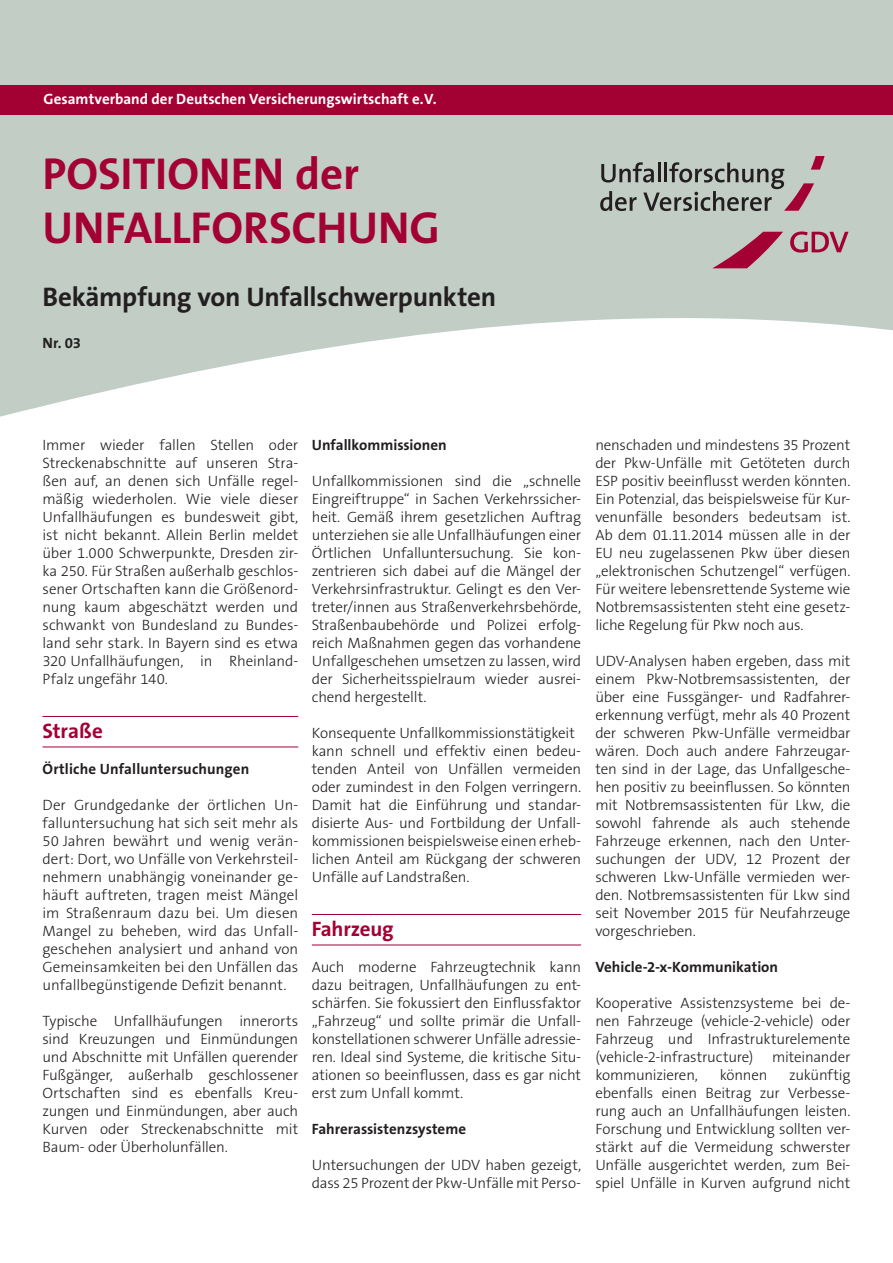
<style>
.page{position:relative;width:893px;height:1263px;background:#fff}
.page>*{position:absolute;margin:0;border:0;box-sizing:border-box;transform-origin:0 0}
.t1{font:700 45px/54px "The Sans B7";color:#a30134}
.t2{font:700 27px "The Sans B7";letter-spacing:-.01em;color:#231f20}
.t3{font:700 21px "The Sans B7";letter-spacing:-.01em;color:#a30134}
.t4{font:300 15px/18px "The Sans B3";letter-spacing:-.01em;color:#231f20;text-align:justify}
.t5{font:700 15px "The Sans B7";color:#231f20}
.t6{font:700 15px "The Sans B7";color:#fff}
</style>
<div class="page">
<svg style="left:0;top:51px;width:893px;height:366px;fill:#c2cdc6"></svg>
<div style="left:0;top:85px;width:893px;height:30px;background:#a30134"></div>
<svg style="left:790px;top:231px;width:58px;height:22px"></svg>
<svg style="left:600px;top:156px;width:225px;height:55px"></svg>
<svg style="left:712px;top:232px;width:71px;height:36px"></svg>
<div style="left:0;top:0;width:893px;height:51px;background:#c2cdc6"></div>
<hr style="left:43px;top:716px;width:255px;height:1px;background:#a30134">
<hr style="left:43px;top:747px;width:255px;height:1px;background:#a30134">
<hr style="left:312px;top:914px;width:269px;height:1px;background:#a30134">
<hr style="left:312px;top:945px;width:269px;height:1px;background:#a30134">
<p class="t6" style="left:44px;top:91px;width:395px">Gesamtverband der Deutschen Versicherungswirtschaft e.V.</p>
<h1 class="t1" style="left:43px;top:148px;width:399px">POSITIONEN der<br>UNFALLFORSCHUNG</h1>
<h2 class="t2" style="left:43px;top:283px;width:455px">Bekämpfung von Unfallschwerpunkten</h2>
<p class="t5" style="left:43px;top:335px;width:40px">Nr. 03</p>
<p class="t4" style="left:43px;top:437px;width:257px">Immer wieder fallen Stellen oder Streckenabschnitte auf unseren Stra&shy;ßen auf, an denen sich Unfälle regel&shy;mäßig wiederholen. Wie viele dieser Unfallhäufungen es bundesweit gibt, ist nicht bekannt. Allein Berlin meldet über 1.000 Schwerpunkte, Dresden zir&shy;ka 250. Für Straßen außerhalb geschlos&shy;sener Ortschaften kann die Größenord&shy;nung kaum abgeschätzt werden und schwankt von Bundesland zu Bundes&shy;land sehr stark. In Bayern sind es etwa 320 Unfallhäufungen, in Rheinland-Pfalz ungefähr 140.</p>
<h3 class="t3" style="left:43px;top:720px;width:62px">Straße</h3>
<p class="t5" style="left:43px;top:761px;width:208px">Örtliche Unfalluntersuchungen</p>
<p class="t4" style="left:43px;top:797px;width:257px">Der Grundgedanke der örtlichen Un&shy;falluntersuchung hat sich seit mehr als 50 Jahren bewährt und wenig verän&shy;dert: Dort, wo Unfälle von Verkehrsteil&shy;nehmern unabhängig voneinander ge&shy;häuft auftreten, tragen meist Mängel im Straßenraum dazu bei. Um diesen Mangel zu beheben, wird das Unfall&shy;geschehen analysiert und anhand von Gemeinsamkeiten bei den Unfällen das unfallbegünstigende Defizit benannt.</p>
<p class="t4" style="left:43px;top:1013px;width:257px">Typische Unfallhäufungen innerorts sind Kreuzungen und Einmündungen und Abschnitte mit Unfällen querender Fußgänger, außerhalb geschlossener Ortschaften sind es ebenfalls Kreu&shy;zungen und Einmündungen, aber auch Kurven oder Streckenabschnitte mit Baum- oder Überholunfällen.</p>
<p class="t5" style="left:312px;top:437px;width:136px">Unfallkommissionen</p>
<p class="t4" style="left:312px;top:473px;width:271px">Unfallkommissionen sind die „schnelle Eingreiftruppe“ in Sachen Verkehrssicher&shy;heit. Gemäß ihrem gesetzlichen Auftrag unterziehen sie alle Unfallhäufungen einer Örtlichen Unfalluntersuchung. Sie kon&shy;zentrieren sich dabei auf die Mängel der Verkehrsinfrastruktur. Gelingt es den Ver&shy;treter/innen aus Straßenverkehrsbehörde, Straßenbaubehörde und Polizei erfolg&shy;reich Maßnahmen gegen das vorhandene Unfallgeschehen umsetzen zu lassen, wird der Sicherheitsspielraum wieder ausrei&shy;chend hergestellt.</p>
<p class="t4" style="left:312px;top:725px;width:271px;text-align:left">Konsequente Unfallkommissionstätigkeit kann schnell und effektiv einen bedeu&shy;tenden Anteil von Unfällen vermeiden oder zumindest in den Folgen verringern.<br>Damit hat die Einführung und standar&shy;disierte Aus- und Fortbildung der Unfall&shy;kommissionen beispielsweise einen erheb&shy;lichen Anteil am Rückgang der schweren Unfälle auf Landstraßen.</p>
<h3 class="t3" style="left:312px;top:918px;width:83px">Fahrzeug</h3>
<p class="t4" style="left:312px;top:959px;width:271px">Auch moderne Fahrzeugtechnik kann dazu beitragen, Unfallhäufungen zu ent&shy;schärfen. Sie fokussiert den Einflussfaktor „Fahrzeug“ und sollte primär die Unfall&shy;konstellationen schwerer Unfälle adressie&shy;ren. Ideal sind Systeme, die kritische Situ&shy;ationen so beeinflussen, dass es gar nicht erst zum Unfall kommt.</p>
<p class="t5" style="left:312px;top:1121px;width:156px">Fahrerassistenzsysteme</p>
<p class="t4" style="left:312px;top:1157px;width:271px">Untersuchungen der UDV haben gezeigt, dass 25 Prozent der Pkw-Unfälle mit Perso-</p>
<p class="t4" style="left:595px;top:437px;width:257px">nenschaden und mindestens 35 Prozent der Pkw-Unfälle mit Getöteten durch ESP positiv beeinflusst werden könnten.<br>Ein Potenzial, das beispielsweise für Kur&shy;venunfälle besonders bedeutsam ist.<br>Ab dem 01.11.2014 müssen alle in der EU neu zugelassenen Pkw über diesen „elektronischen Schutzengel“ verfügen.<br>Für weitere lebensrettende Systeme wie Notbremsassistenten steht eine gesetz&shy;liche Regelung für Pkw noch aus.</p>
<p class="t4" style="left:595px;top:653px;width:257px">UDV-Analysen haben ergeben, dass mit einem Pkw-Notbremsassistenten, der über eine Fussgänger- und Radfahrer&shy;erkennung verfügt, mehr als 40 Prozent der schweren Pkw-Unfälle vermeidbar wären. Doch auch andere Fahrzeugar&shy;ten sind in der Lage, das Unfallgesche&shy;hen positiv zu beeinflussen. So könnten mit Notbremsassistenten für Lkw, die sowohl fahrende als auch stehende Fahrzeuge erkennen, nach den Unter&shy;suchungen der UDV, 12 Prozent der schweren Lkw-Unfälle vermieden wer&shy;den. Notbremsassistenten für Lkw sind seit November 2015 für Neufahrzeuge vorgeschrieben.</p>
<p class="t5" style="left:595px;top:959px;width:184px">Vehicle-2-x-Kommunikation</p>
<p class="t4" style="left:595px;top:995px;width:257px">Kooperative Assistenzsysteme bei de&shy;nen Fahrzeuge (vehicle-2-vehicle) oder Fahrzeug und Infrastrukturelemente (vehicle-2-infrastructure) miteinander kommunizieren,</p>
<p class="t4" style="left:595px;top:1067px;width:257px;text-indent:194px">zukünftig ebenfalls einen Beitrag zur Verbesse&shy;rung auch an Unfallhäufungen leisten.<br>Forschung und Entwicklung sollten ver&shy;stärkt auf die Vermeidung schwerster Unfälle ausgerichtet werden, zum Bei&shy;spiel Unfälle in Kurven aufgrund nicht</p>
<p class="t4" style="left:720px;top:1067px;width:49px">können</p>
</div>
